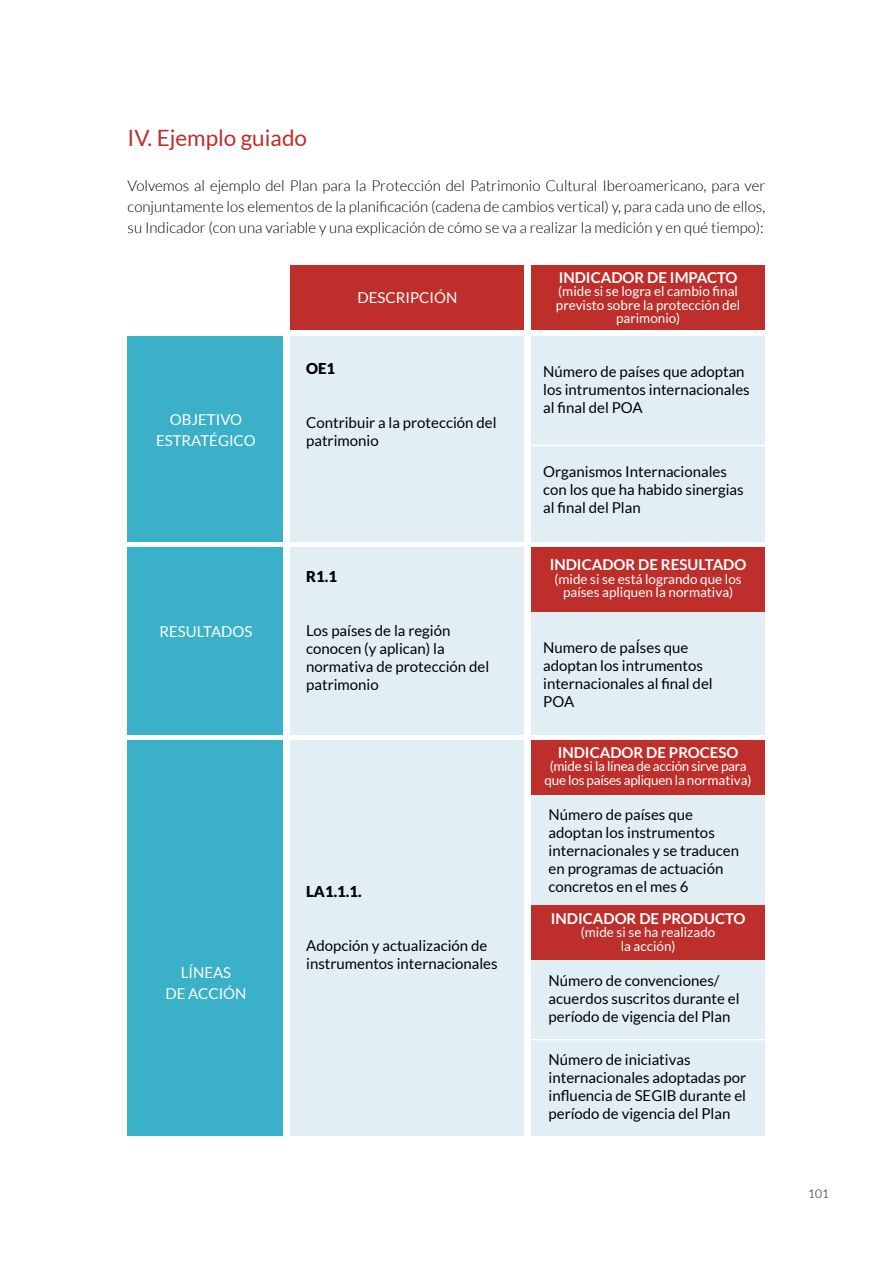
<style>
.page{position:relative;width:893px;height:1263px;background:#fff}
.page>*{position:absolute;margin:0;border:0;box-sizing:border-box;transform-origin:0 0}
.t1{font:22.5px "Lato";color:#be2e2b}
.t2{font:15px/18px "Lato";color:#000}
.t3{font:300 15px/21px "Lato";color:#000;text-align:justify}
.t4{font:700 15px "Lato";color:#fff}
.t5{font:15px/21px "Lato";color:#fff;text-align:center}
.t6{font:900 15px "Lato";color:#000}
.t7{font:13.5px/13.5px "Lato";color:#fff;text-align:center}
.t8{font:13.5px/13.5px "Lato";letter-spacing:-.02em;color:#fff;text-align:center}
.t9{font:300 12px "Lato";color:#000}
</style>
<div class="page">
<div style="left:128px;top:336px;width:155px;height:205px;background:#3ab0c9"></div>
<div style="left:291px;top:266px;width:233px;height:64px;background:#be2e2b"></div>
<div style="left:531px;top:266px;width:234px;height:64px;background:#be2e2b"></div>
<div style="left:128px;top:547px;width:155px;height:188px;background:#3ab0c9"></div>
<div style="left:128px;top:740px;width:155px;height:395px;background:#3ab0c9"></div>
<div style="left:290px;top:336px;width:234px;height:205px;background:#e1eff5"></div>
<div style="left:531px;top:336px;width:234px;height:205px;background:#e1eff5"></div>
<div style="left:290px;top:547px;width:234px;height:188px;background:#e1eff5"></div>
<div style="left:531px;top:547px;width:234px;height:188px;background:#e1eff5"></div>
<div style="left:290px;top:740px;width:234px;height:395px;background:#e1eff5"></div>
<div style="left:531px;top:765px;width:234px;height:370px;background:#e1eff5"></div>
<div style="left:531px;top:547px;width:234px;height:64px;background:#be2e2b"></div>
<div style="left:531px;top:740px;width:234px;height:54px;background:#be2e2b"></div>
<div style="left:531px;top:906px;width:234px;height:54px;background:#be2e2b"></div>
<hr style="left:531px;top:1039px;width:274px;height:1px;background:#fff">
<hr style="left:531px;top:445px;width:274px;height:1px;background:#fff">
<h1 class="t1" style="left:128px;top:125px;width:181px">IV. Ejemplo guiado</h1>
<p class="t3" style="left:128px;top:175px;width:639px">Volvemos al ejemplo del Plan para la Protección del Patrimonio Cultural Iberoamericano, para ver conjuntamente los elementos de la planificación (cadena de cambios vertical) y, para cada uno de ellos, su Indicador (con una variable y una explicación de cómo se va a realizar la medición y en qué tiempo):</p>
<p class="t5" style="left:156px;top:409px;width:101px">OBJETIVO<br>ESTRATÉGICO</p>
<p class="t5" style="left:159px;top:621px;width:94px">RESULTADOS</p>
<p class="t5" style="left:165px;top:962px;width:83px">LÍNEAS<br>DE ACCIÓN</p>
<p class="t6" style="left:306px;top:360px;width:31px">OE1</p>
<p class="t5" style="left:358px;top:287px;width:101px">DESCRIPCIÓN</p>
<p class="t2" style="left:306px;top:414px;width:192px">Contribuir a la protección del patrimonio</p>
<p class="t6" style="left:306px;top:567px;width:32px">R1.1</p>
<p class="t2" style="left:306px;top:621px;width:185px">Los países de la región conocen (y aplican) la normativa de protección del patrimonio</p>
<p class="t6" style="left:306px;top:882px;width:57px">LA1.1.1.</p>
<p class="t2" style="left:306px;top:936px;width:193px">Adopción y actualización de instrumentos internacionales</p>
<p class="t4" style="left:559px;top:269px;width:180px">INDICADOR DE IMPACTO</p>
<p class="t7" style="left:556px;top:284px;width:186px">(mide si se logra el cambio final previsto sobre la protección del parimonio)</p>
<p class="t2" style="left:543px;top:363px;width:208px">Número de países que adoptan los intrumentos internacionales al final del POA</p>
<p class="t2" style="left:543px;top:462px;width:202px">Organismos Internacionales con los que ha habido sinergias al final del Plan</p>
<p class="t4" style="left:550px;top:556px;width:198px">INDICADOR DE RESULTADO</p>
<p class="t7" style="left:554px;top:572px;width:189px">(mide si se está logrando que los países apliquen la normativa)</p>
<p class="t2" style="left:543px;top:639px;width:171px">Numero de paÍses que adoptan los intrumentos internacionales al final del<br>POA</p>
<p class="t4" style="left:558px;top:744px;width:182px">INDICADOR DE PROCESO</p>
<p class="t8" style="left:545px;top:760px;width:209px">(mide si la línea de acción sirve para que los países apliquen la normativa)</p>
<p class="t2" style="left:549px;top:805px;width:192px">Número de países que adoptan los instrumentos internacionales y se traducen en programas de actuación concretos en el mes 6</p>
<p class="t4" style="left:551px;top:910px;width:196px">INDICADOR DE PRODUCTO</p>
<p class="t7" style="left:581px;top:925px;width:136px">(mide si se ha realizado la acción)</p>
<p class="t2" style="left:549px;top:972px;width:193px">Número de convenciones/ acuerdos suscritos durante el período de vigencia del Plan</p>
<p class="t2" style="left:549px;top:1050px;width:199px">Número de iniciativas internacionales adoptadas por influencia de SEGIB durante el período de vigencia del Plan</p>
<p class="t9" style="left:808px;top:1188px;width:22px">101</p>
</div>
